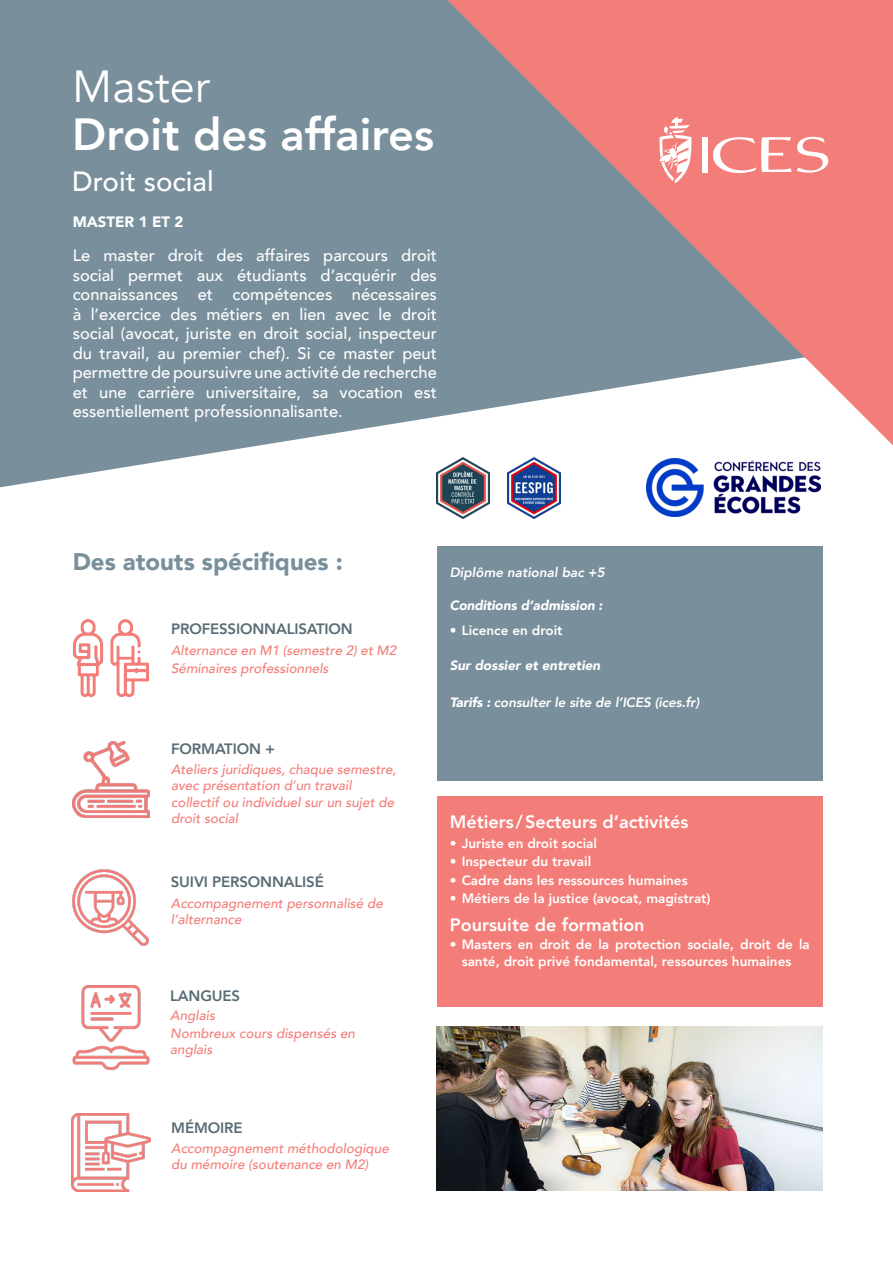
<style>
.page{position:relative;width:893px;height:1263px;background:#fff}
.page>*{position:absolute;margin:0;border:0;box-sizing:border-box;transform-origin:0 0}
.t1{font:800 45px "Avenir";color:#fff}
.t2{font:45px "Avenir";color:#fff}
.t3{font:500 27.75px "Avenir";color:#fff}
.t4{font:900 24px "Avenir";color:#798f9c}
.t5{font:800 18px "Avenir";color:#fff}
.t6{font:500 16.5px/19.5px "Avenir";color:#fff;text-align:justify}
.t7{font:800 15px "Avenir";letter-spacing:-.01em;color:#5a6c76}
.t8{font:900 15px "Avenir";color:#fff}
.UE_BLOC{font:italic 500 13.5px/16.2px "Avenir";color:#f37e79}
.t9{font:800 13.5px/16.2px "Avenir";color:#fff;text-align:center}
.t10{font:italic 800 13.5px "Avenir";letter-spacing:-.01em;color:#fff}
.t11{font:italic 900 13.5px "Avenir";letter-spacing:-.01em;color:#fff}
.s1{font-weight:900}
</style>
<div class="page">
<svg style="left:0;top:0;width:893px;height:487px;fill:#798f9c"></svg>
<svg style="left:447px;top:0;width:446px;height:445px"></svg>
<div style="left:702px;top:138px;width:6px;height:35px;background:#fff"></div>
<svg style="left:713px;top:137px;width:115px;height:36px"></svg>
<svg style="left:659px;top:117px;width:33px;height:66px"></svg>
<div style="left:437px;top:796px;width:386px;height:210px;background:#f37e79"></div>
<div style="left:437px;top:547px;width:386px;height:234px;background:#798f9c"></div>
<img style="left:437px;top:1026px;width:386px;height:165px">
<img style="left:74px;top:619px;width:75px;height:77px">
<img style="left:73px;top:869px;width:76px;height:76px">
<img style="left:437px;top:457px;width:53px;height:62px">
<img style="left:507px;top:457px;width:53px;height:62px">
<img style="left:647px;top:459px;width:174px;height:57px">
<img style="left:72px;top:1114px;width:78px;height:78px">
<img style="left:72px;top:986px;width:78px;height:83px">
<img style="left:72px;top:741px;width:77px;height:76px">
<p class="t2" style="left:72px;top:60px;width:139px">Master</p>
<p class="t1" style="left:72px;top:100px;width:363px">Droit des affaires</p>
<p class="t3" style="left:72px;top:157px;width:143px">Droit social</p>
<p class="t8" style="left:73px;top:209px;width:112px">MASTER 1 ET 2</p>
<p class="t6" style="left:73px;top:245px;width:366px">Le master droit des affaires parcours droit social permet aux étudiants d’acquérir des connaissances et compétences nécessaires à l’exercice des métiers en lien avec le droit social (avocat, juriste en droit social, inspecteur du travail, au premier chef). Si ce master peut permettre de poursuivre une activité de recherche et une carrière universitaire, sa vocation est essentiellement professionnalisante.</p>
<p class="t4" style="left:73px;top:541px;width:272px">Des atouts spécifiques :</p>
<p class="t7" style="left:171px;top:617px;width:183px">PROFESSIONNALISATION</p>
<p class="UE_BLOC" style="left:171px;top:642px;width:227px">Alternance en M1 (semestre 2) et M2</p>
<p class="UE_BLOC" style="left:171px;top:661px;width:159px">Séminaires professionnels</p>
<p class="t7" style="left:171px;top:737px;width:106px">FORMATION +</p>
<p class="UE_BLOC" style="left:171px;top:761px;width:227px">Ateliers juridiques, chaque semestre, avec présentation d’un travail collectif ou individuel sur un sujet de droit social</p>
<p class="t7" style="left:171px;top:870px;width:154px">SUIVI PERSONNALISÉ</p>
<p class="UE_BLOC" style="left:171px;top:895px;width:214px">Accompagnement personnalisé de l’alternance</p>
<p class="t7" style="left:170px;top:984px;width:71px">LANGUES</p>
<p class="UE_BLOC" style="left:170px;top:1007px;width:46px">Anglais</p>
<p class="UE_BLOC" style="left:170px;top:1026px;width:186px">Nombreux cours dispensés en anglais</p>
<p class="t7" style="left:171px;top:1116px;width:73px">MÉMOIRE</p>
<p class="UE_BLOC" style="left:171px;top:1140px;width:219px">Accompagnement méthodologique du mémoire (soutenance en M2)</p>
<p class="t10" style="left:450px;top:564px;width:157px">Diplôme national bac +5</p>
<p class="t11" style="left:450px;top:594px;width:154px">Conditions d’admission :</p>
<p class="t9" style="left:450px;top:622px;width:114px">• Licence en droit</p>
<p class="t11" style="left:450px;top:654px;width:152px">Sur dossier et entretien</p>
<p class="t10" style="left:450px;top:694px;width:251px"><span class="s1">Tarifs :</span> consulter le site de l’ICES (ices.fr)</p>
<p class="t5" style="left:450px;top:807px;width:240px">Métiers /Secteurs d’activités</p>
<p class="t9" style="left:450px;top:835px;width:149px">• Juriste en droit social</p>
<p class="t9" style="left:450px;top:853px;width:143px">• Inspecteur du travail</p>
<p class="t9" style="left:450px;top:872px;width:239px">• Cadre dans les ressources humaines</p>
<p class="t9" style="left:450px;top:890px;width:262px">• Métiers de la justice (avocat, magistrat)</p>
<p class="t5" style="left:450px;top:911px;width:196px">Poursuite de formation</p>
<p class="t9" style="left:450px;top:936px;width:362px">• Masters en droit de la protection sociale, droit de la santé, droit privé fondamental, ressources humaines</p>
</div>
